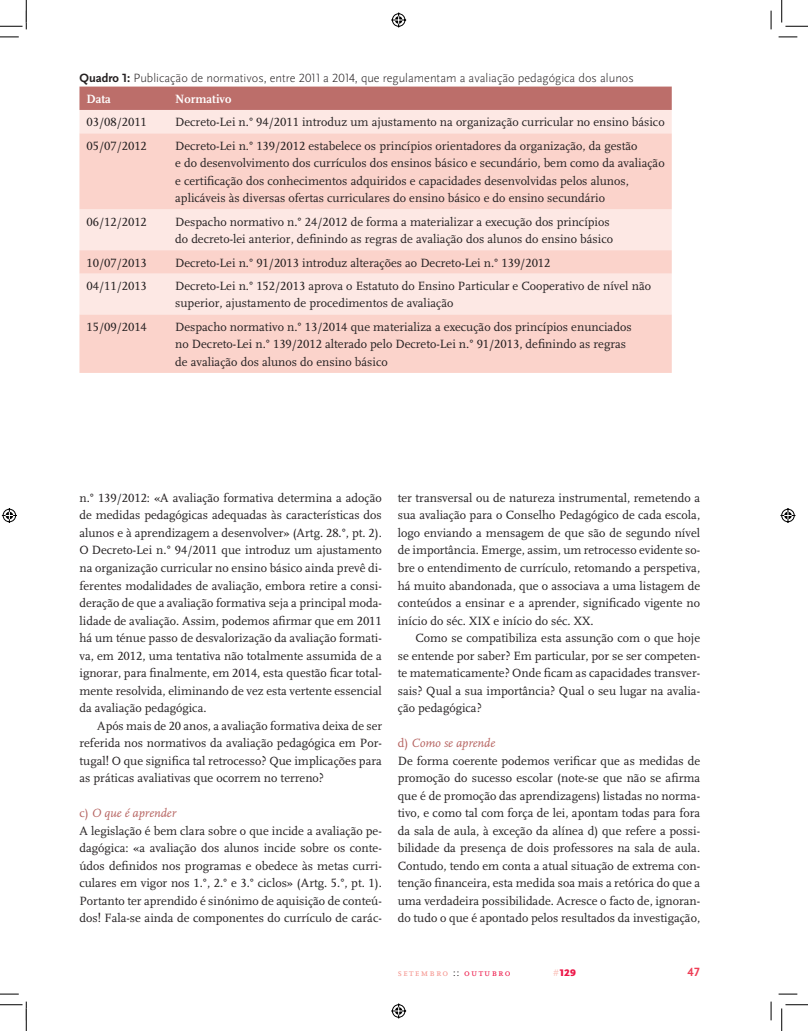
<style>
.page{position:relative;width:808px;height:1031px;background:#fff}
.page>*{position:absolute;margin:0;border:0;box-sizing:border-box;transform-origin:0 0}
.t1{font:12.5px/17.5px "Scala";color:#231f20}
.t2{font:300 12.5px "Scala Sans Pro";color:#231f20}
.t3{font:12.5px "Scala Caps";color:#231f20}
.t4{font:700 12.5px "Scala";color:#fff}
.t5{font:12.5px "Scala Sans Bold SC";color:#ee3d55}
.t6{font:10px "Scala Caps";letter-spacing:.12em;color:#f59690}
.t7{font:900 10px "Scala Sans Pro";color:#ed1748}
.s1{font-weight:700}
.s2{font-family:"Scala"}
.s3{font-family:"Scala Caps"}
.s4{color:#b5625f}
.s5{font-style:italic;color:#b5625f}
.s6{color:#231f20}
.s7{color:#ed1748}
.s8{font-weight:400;color:#fabfb7}
</style>
<div class="page">
<div style="left:79px;top:87px;width:592px;height:23px;background:#bc6e6a"></div>
<div style="left:79px;top:110px;width:592px;height:23px;background:#fde8e4"></div>
<svg style="left:79px;top:133px;width:592px;height:240px;background:#fbdad3"></svg>
<svg style="left:0;top:36px;width:19px;height:2px"></svg>
<svg style="left:778px;top:36px;width:19px;height:2px"></svg>
<svg style="left:0;top:993px;width:19px;height:1px"></svg>
<svg style="left:778px;top:993px;width:19px;height:1px"></svg>
<svg style="left:770px;top:11px;width:1px;height:18px"></svg>
<svg style="left:770px;top:1001px;width:1px;height:19px"></svg>
<svg style="left:0;top:0;width:27px;height:29px"></svg>
<svg style="left:0;top:1001px;width:27px;height:29px"></svg>
<svg style="left:781px;top:0;width:26px;height:27px"></svg>
<svg style="left:781px;top:1004px;width:26px;height:26px"></svg>
<svg style="left:391px;top:12px;width:16px;height:16px"></svg>
<svg style="left:391px;top:1003px;width:16px;height:16px"></svg>
<svg style="left:1px;top:508px;width:16px;height:15px"></svg>
<svg style="left:780px;top:508px;width:16px;height:15px"></svg>
<p class="t2" style="left:79px;top:73px;width:555px"><span class="s1">Quadro 1:</span> Publicação de normativos, entre 2011 a 2014, que regulamentam a avaliação pedagógica dos alunos</p>
<p class="t4" style="left:86px;top:93px;width:26px">Data</p>
<p class="t4" style="left:175px;top:93px;width:58px">Normativo</p>
<p class="t3" style="left:86px;top:115px;width:62px">03<span class="s2">/</span>08<span class="s2">/</span>2011</p>
<p class="t1" style="left:175px;top:114px;width:490px">Decreto-Lei n.° <span class="s3">94</span>/<span class="s3">2011</span> introduz um ajustamento na organização curricular no ensino básico</p>
<p class="t3" style="left:86px;top:138px;width:62px">05<span class="s2">/</span>07<span class="s2">/</span>2012</p>
<p class="t1" style="left:175px;top:138px;width:490px">Decreto-Lei n.° <span class="s3">139</span>/<span class="s3">2012</span> estabelece os princípios orientadores da organização, da gestão<br>e do desenvolvimento dos currículos dos ensinos básico e secundário, bem como da avaliação e certificação dos conhecimentos adquiridos e capacidades desenvolvidas pelos alunos, aplicáveis às diversas ofertas curriculares do ensino básico e do ensino secundário</p>
<p class="t3" style="left:86px;top:214px;width:62px">06<span class="s2">/</span>12<span class="s2">/</span>2012</p>
<p class="t1" style="left:175px;top:214px;width:439px">Despacho normativo n.° <span class="s3">24</span>/<span class="s3">2012</span> de forma a materializar a execução dos princípios do decreto-lei anterior, definindo as regras de avaliação dos alunos do ensino básico</p>
<p class="t3" style="left:86px;top:255px;width:62px">10<span class="s2">/</span>07<span class="s2">/</span>2013</p>
<p class="t1" style="left:175px;top:254px;width:376px">Decreto-Lei n.° <span class="s3">91</span>/<span class="s3">2013</span> introduz alterações ao Decreto-Lei n.° <span class="s3">139</span>/<span class="s3">2012</span></p>
<p class="t3" style="left:86px;top:278px;width:62px">04<span class="s2">/</span>11<span class="s2">/</span>2013</p>
<p class="t1" style="left:175px;top:278px;width:477px">Decreto-Lei n.° <span class="s3">152</span>/<span class="s3">2013</span> aprova o Estatuto do Ensino Particular e Cooperativo de nível não superior, ajustamento de procedimentos de avaliação</p>
<p class="t3" style="left:86px;top:319px;width:62px">15<span class="s2">/</span>09<span class="s2">/</span>2014</p>
<p class="t1" style="left:175px;top:319px;width:457px">Despacho normativo n.° <span class="s3">13</span>/<span class="s3">2014</span> que materializa a execução dos princípios enunciados no Decreto-Lei n.° <span class="s3">139</span>/<span class="s3">2012</span> alterado pelo Decreto-Lei n.° <span class="s3">91</span>/<span class="s3">2013</span>, definindo as regras de avaliação dos alunos do ensino básico</p>
<p class="t1" style="left:79px;top:490px;width:304px;text-align:justify">n.° <span class="s3">139</span>/<span class="s3">2012</span>: «A avaliação formativa determina a adoção de medidas pedagógicas adequadas às características dos alunos e à aprendizagem a desenvolver» (Artg. <span class="s3">28</span>.°, pt. <span class="s3">2</span>).<br>O Decreto-Lei n.° <span class="s3">94</span>/<span class="s3">2011</span> que introduz um ajustamento na organização curricular no ensino básico ainda prevê di&shy;ferentes modalidades de avaliação, embora retire a consi&shy;deração de que a avaliação formativa seja a principal moda&shy;lidade de avaliação. Assim, podemos afirmar que em <span class="s3">2011 </span>há um ténue passo de desvalorização da avaliação formati&shy;va, em <span class="s3">2012</span>, uma tentativa não totalmente assumida de a ignorar, para finalmente, em <span class="s3">2014</span>, esta questão ficar total&shy;mente resolvida, eliminando de vez esta vertente essencial da avaliação pedagógica.</p>
<p class="t1" style="left:79px;top:717px;width:304px;text-align:justify;text-indent:18px">Após mais de <span class="s3">20</span> anos, a avaliação formativa deixa de ser referida nos normativos da avaliação pedagógica em Por&shy;tugal! O que significa tal retrocesso? Que implicações para as práticas avaliativas que ocorrem no terreno?</p>
<p class="t1" style="left:79px;top:805px;width:304px"><span class="s4">c)</span> <span class="s5">O que é aprender<br></span>A legislação é bem clara sobre o que incide a avaliação pe&shy;dagógica: «a avaliação dos alunos incide sobre os conte&shy;údos definidos nos programas e obedece às metas curri&shy;culares em vigor nos <span class="s3">1</span>.°, <span class="s3">2</span>.° e <span class="s3">3</span>.° ciclos» (Artg. <span class="s3">5</span>.°, pt. <span class="s3">1</span>).<br>Portanto ter aprendido é sinónimo de aquisição de conteú&shy;dos! Fala-se ainda de componentes do currículo de carác-</p>
<p class="t1" style="left:397px;top:490px;width:304px;text-align:justify">ter transversal ou de natureza instrumental, remetendo a sua avaliação para o Conselho Pedagógico de cada escola, logo enviando a mensagem de que são de segundo nível de importância. Emerge, assim, um retrocesso evidente so&shy;bre o entendimento de currículo, retomando a perspetiva, há muito abandonada, que o associava a uma listagem de conteúdos a ensinar e a aprender, significado vigente no início do séc. XIX e início do séc. XX.</p>
<p class="t1" style="left:397px;top:630px;width:304px;text-align:justify;text-indent:18px">Como se compatibiliza esta assunção com o que hoje se entende por saber? Em particular, por se ser competen&shy;te matematicamente? Onde ficam as capacidades transver&shy;sais? Qual a sua importância? Qual o seu lugar na avalia&shy;ção pedagógica?</p>
<p class="t1" style="left:397px;top:735px;width:304px"><span class="s4">d)</span> <span class="s5">Como se aprende<br></span>De forma coerente podemos verificar que as medidas de promoção do sucesso escolar (note-se que não se afirma que é de promoção das aprendizagens) listadas no norma&shy;tivo, e como tal com força de lei, apontam todas para fora da sala de aula, à exceção da alínea d) que refere a possi&shy;bilidade da presença de dois professores na sala de aula.<br>Contudo, tendo em conta a atual situação de extrema con&shy;tenção financeira, esta medida soa mais a retórica do que a uma verdadeira possibilidade. Acresce o facto de, ignoran&shy;do tudo o que é apontado pelos resultados da investigação,</p>
<p class="t6" style="left:397px;top:966px;width:114px">setembro <span class="s6">::</span> <span class="s7">outubro</span></p>
<p class="t7" style="left:552px;top:968px;width:24px"><span class="s8">#</span>129</p>
<p class="t5" style="left:687px;top:964px;width:14px">47</p>
</div>
